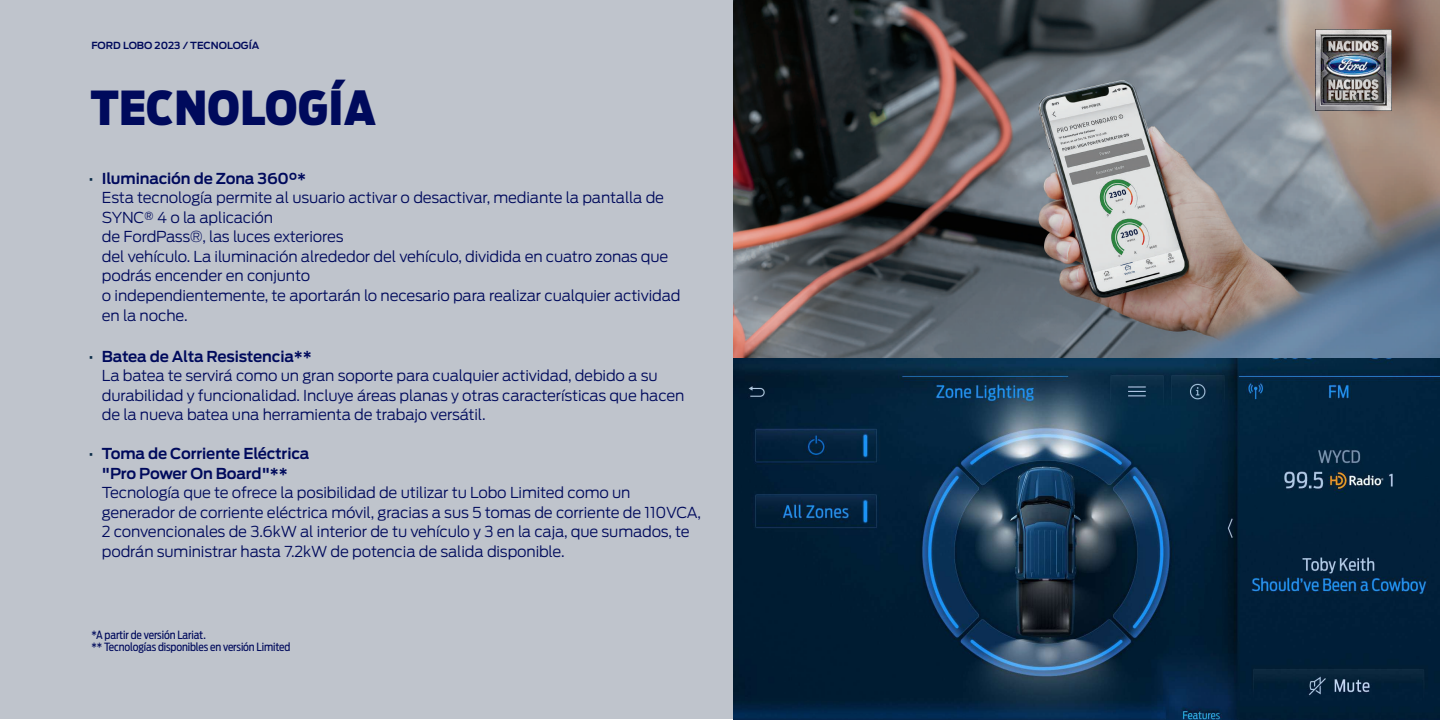
<style>
.page{position:relative;width:1440px;height:720px;background:#fff}
.page>*{position:absolute;margin:0;border:0;box-sizing:border-box;transform-origin:0 0}
.t1{font:900 46.5px "Ford Antenna Cond";letter-spacing:.01em;color:#000a5c}
.t2{font:300 15px/19.6px "Ford Antenna";letter-spacing:-.01em;color:#000a5c}
.t3{font:600 15px/19.5px "Ford Antenna";letter-spacing:-.01em;color:#000a5c;text-align:center}
.t4{font:11.25px/12px "Ford Antenna Cond";letter-spacing:-.01em;color:#000a5c}
.t5{font:600 9.75px "Ford Antenna";color:#000a5c}
.s1{font-weight:400;color:#092a46}
.s2{font-weight:600}
</style>
<div class="page">
<div style="left:0;top:0;width:1440px;height:719px;background:#bfc4cc"></div>
<img style="left:734px;top:0;width:706px;height:359px">
<img style="left:734px;top:359px;width:706px;height:361px">
<img style="left:1315px;top:30px;width:77px;height:81px">
<p class="t5" style="left:92px;top:37px;width:169px">FORD LOBO 2023 / TECNOLOGÍA</p>
<h1 class="t1" style="left:91px;top:65px;width:287px">TECNOLOGÍA</h1>
<p class="t2" style="left:102px;top:167px;width:580px;text-indent:-14px"><span class="s1">•</span> <span class="s2">Iluminación de Zona 360°*<br></span>Esta tecnología permite al usuario activar o desactivar, mediante la pantalla de SYNC® 4 o la aplicación<br>de FordPass®, las luces exteriores<br>del vehículo. La iluminación alrededor del vehículo, dividida en cuatro zonas que podrás encender en conjunto<br>o independientemente, te aportarán lo necesario para realizar cualquier actividad en la noche.</p>
<p class="t2" style="left:102px;top:345px;width:584px;text-indent:-14px"><span class="s1">•</span> <span class="s2">Batea de Alta Resistencia**<br></span>La batea te servirá como un gran soporte para cualquier actividad, debido a su durabilidad y funcionalidad. Incluye áreas planas y otras características que hacen de la nueva batea una herramienta de trabajo versátil.</p>
<p class="t3" style="left:88px;top:442px;width:222px"><span class="s1">•</span> Toma de Corriente Eléctrica "Pro Power On Board"**</p>
<p class="t2" style="left:102px;top:481px;width:601px">Tecnología que te ofrece la posibilidad de utilizar tu Lobo Limited como un generador de corriente eléctrica móvil, gracias a sus 5 tomas de corriente de 110VCA, 2 convencionales de 3.6kW al interior de tu vehículo y 3 en la caja, que sumados, te podrán suministrar hasta 7.2kW de potencia de salida disponible.</p>
<p class="t4" style="left:92px;top:627px;width:200px">*A partir de versión Lariat.<br>** Tecnologías disponibles en versión Limited</p>
</div>
